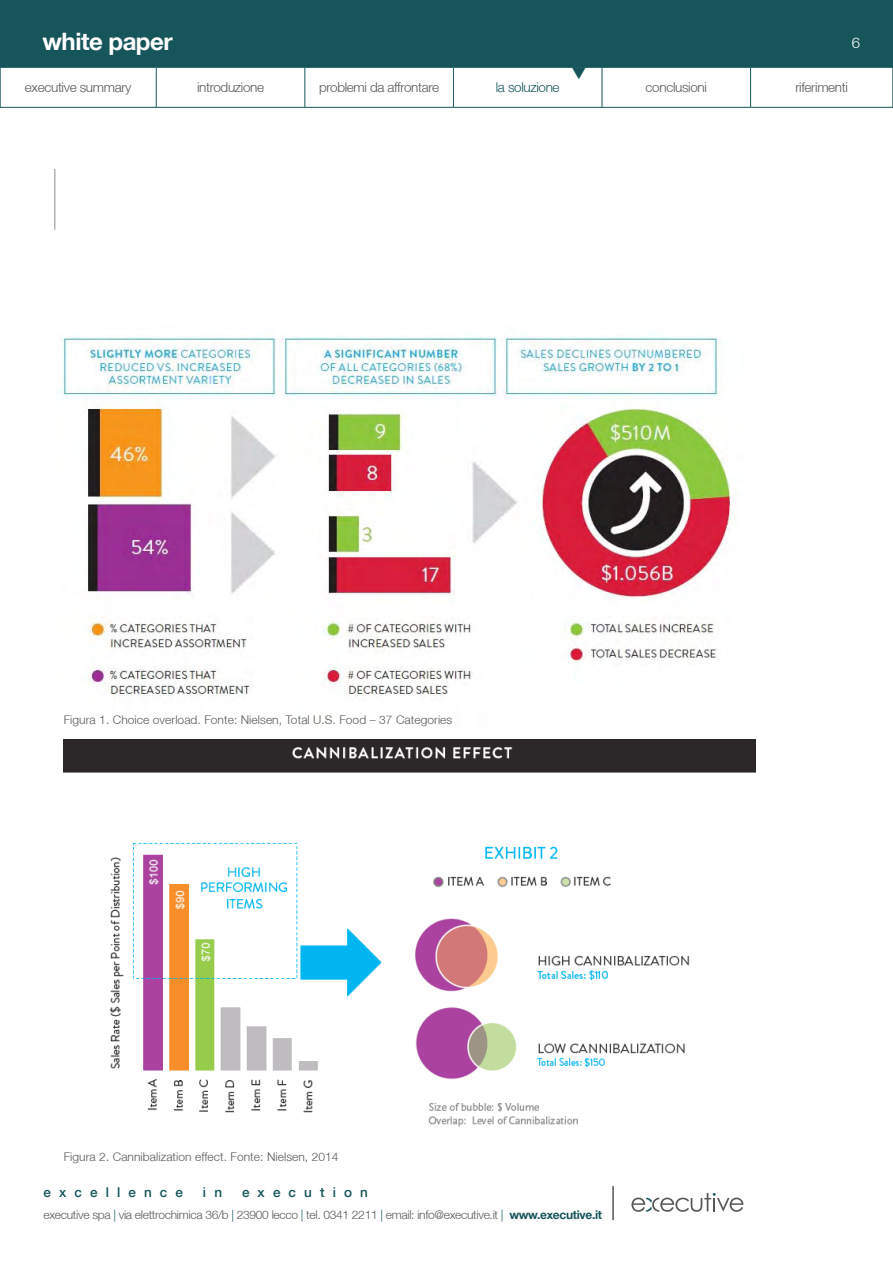
<style>
.page{position:relative;width:893px;height:1263px;background:#fff}
.page>*{position:absolute;margin:0;border:0;box-sizing:border-box;transform-origin:0 0}
.t1{font:700 24px "Helvetica Neue";letter-spacing:-.02em;color:#fff}
.t2{font:300 15px "Helvetica Neue";color:#fff}
.t3{font:300 13.5px "Helvetica Neue";letter-spacing:-.025em;color:#575756}
.t4{font:500 13.5px "Helvetica Neue";letter-spacing:.6em;color:#16555a}
.t5{font:300 13.5px "Helvetica Neue";letter-spacing:-.025em;color:#16555a}
.t6{font:300 12px "Helvetica Neue";letter-spacing:.005em;color:#575756}
.t7{font:300 12px "Helvetica Neue";letter-spacing:-.025em;color:#575756}
.s1{color:#16555a}
.s2{font-weight:700;color:#16555a}
</style>
<div class="page">
<svg style="left:631px;top:1193px;width:112px;height:19px"></svg>
<hr style="left:612px;top:1186px;width:2px;height:34px;background:#575756">
<div style="left:0;top:0;width:893px;height:67px;background:#16555a"></div>
<hr style="left:54px;top:169px;width:2px;height:61px;background:#b3b2b2">
<hr style="left:0;top:67px;width:156px;height:1px;background:#16555a">
<hr style="left:0;top:68px;width:1px;height:39px;background:#16555a">
<hr style="left:156px;top:67px;width:149px;height:1px;background:#16555a">
<hr style="left:305px;top:67px;width:148px;height:1px;background:#16555a">
<hr style="left:453px;top:67px;width:149px;height:1px;background:#16555a">
<hr style="left:602px;top:67px;width:149px;height:1px;background:#16555a">
<hr style="left:751px;top:67px;width:142px;height:1px;background:#16555a">
<hr style="left:892px;top:68px;width:1px;height:39px;background:#16555a">
<hr style="left:0;top:107px;width:156px;height:1px;background:#16555a">
<hr style="left:156px;top:107px;width:149px;height:1px;background:#16555a">
<hr style="left:305px;top:107px;width:148px;height:1px;background:#16555a">
<hr style="left:453px;top:107px;width:149px;height:1px;background:#16555a">
<hr style="left:602px;top:107px;width:149px;height:1px;background:#16555a">
<hr style="left:751px;top:107px;width:142px;height:1px;background:#16555a">
<hr style="left:156px;top:68px;width:1px;height:39px;background:#16555a">
<hr style="left:305px;top:68px;width:1px;height:39px;background:#16555a">
<hr style="left:453px;top:68px;width:1px;height:39px;background:#16555a">
<hr style="left:602px;top:68px;width:1px;height:39px;background:#16555a">
<hr style="left:750px;top:68px;width:1px;height:39px;background:#16555a">
<img style="left:60px;top:335px;width:674px;height:363px">
<img style="left:64px;top:740px;width:691px;height:387px">
<svg style="left:572px;top:67px;width:14px;height:1px"></svg>
<h1 class="t1" style="left:43px;top:26px;width:132px">white paper</h1>
<p class="t2" style="left:852px;top:33px;width:10px">6</p>
<p class="t3" style="left:25px;top:79px;width:108px">executive summary</p>
<p class="t3" style="left:197px;top:79px;width:69px">introduzione</p>
<p class="t3" style="left:319px;top:79px;width:121px">problemi da affrontare</p>
<p class="t5" style="left:496px;top:79px;width:65px">la soluzione</p>
<p class="t3" style="left:646px;top:79px;width:63px">conclusioni</p>
<p class="t3" style="left:795px;top:79px;width:54px">riferimenti</p>
<p class="t6" style="left:64px;top:712px;width:390px">Figura 1. Choice overload. Fonte: Nielsen, Total U.S. Food – 37 Categories</p>
<p class="t6" style="left:64px;top:1149px;width:276px">Figura 2. Cannibalization effect. Fonte: Nielsen, 2014</p>
<p class="t4" style="left:44px;top:1184px;width:141px">excellence</p>
<p class="t4" style="left:203px;top:1184px;width:21px">i n</p>
<p class="t4" style="left:242px;top:1184px;width:127px">execution</p>
<p class="t7" style="left:44px;top:1208px;width:560px">executive spa <span class="s1">|</span> via elettrochimica 36/b <span class="s1">|</span> 23900 lecco <span class="s1">|</span> tel. 0341 2211 <span class="s1">|</span> email: info@executive.it <span class="s1">|</span> <span class="s2">www.executive.it</span></p>
</div>
